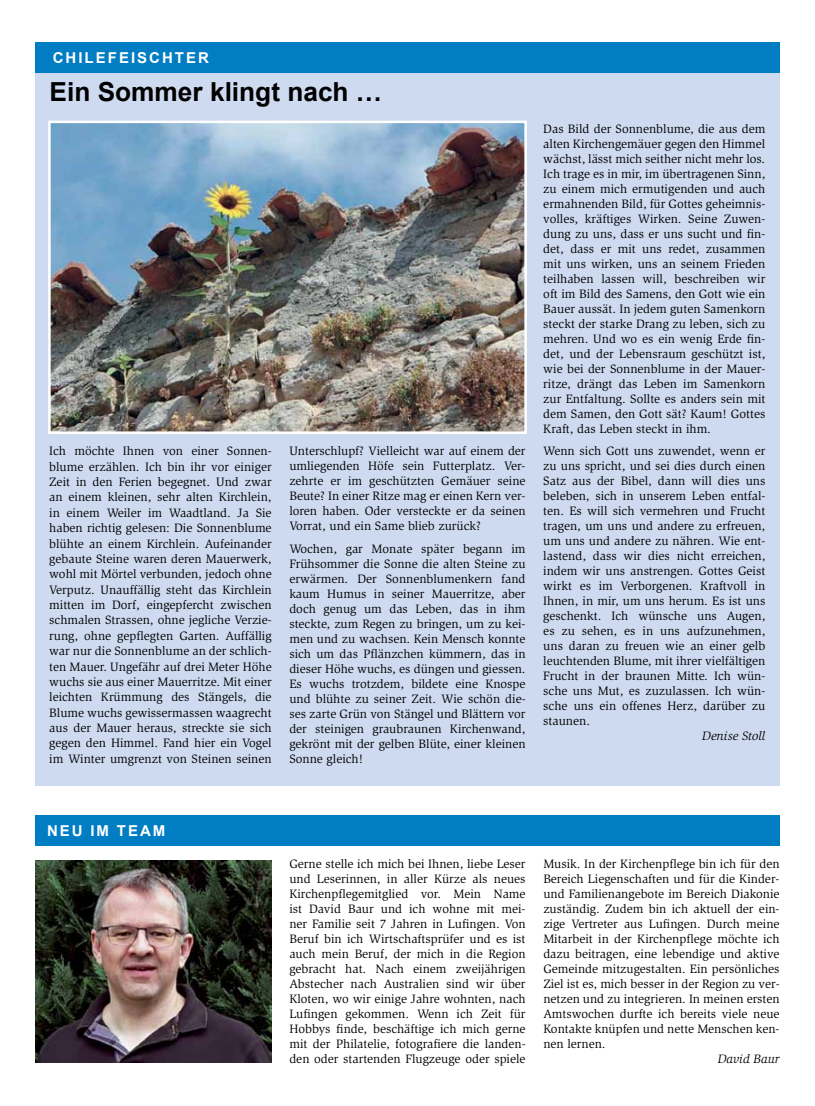
<style>
.page{position:relative;width:815px;height:1106px;background:#fff}
.page>*{position:absolute;margin:0;border:0;box-sizing:border-box;transform-origin:0 0}
.t1{font:700 26.25px "Arial";color:#000}
.t2{font:700 15px "Arial";letter-spacing:.135em;color:#fff}
.t3{font:12.5px/15px "Slimbach";color:#000;text-align:justify}
.t4{font:italic 12.5px "Slimbach";color:#000}
</style>
<div class="page">
<div style="left:35px;top:815px;width:745px;height:30px;background:#007dc3"></div>
<div style="left:35px;top:67px;width:745px;height:718px;background:#cddaf0"></div>
<div style="left:35px;top:43px;width:745px;height:30px;background:#007dc3"></div>
<img style="left:51px;top:124px;width:473px;height:307px">
<div style="left:48px;top:121px;width:479px;height:313px;border:2px solid #fff"></div>
<img style="left:35px;top:860px;width:237px;height:203px">
<p class="t2" style="left:53px;top:47px;width:158px">CHILEFEISCHTER</p>
<h1 class="t1" style="left:50px;top:73px;width:334px">EIN SOMMER KLINGT NACH …</h1>
<p class="t3" style="left:49px;top:443px;width:224px;line-height:15.4px">Ich möchte Ihnen von einer Sonnen&shy;blume erzählen. Ich bin ihr vor einiger Zeit in den Ferien begegnet. Und zwar an einem kleinen, sehr alten Kirchlein, in einem Weiler im Waadtland. Ja Sie haben richtig gelesen: Die Sonnenblume blühte an einem Kirchlein. Aufeinander gebaute Steine waren deren Mauerwerk, wohl mit Mörtel verbunden, jedoch ohne Verputz. Unauffällig steht das Kirchlein mitten im Dorf, eingepfercht zwischen schmalen Strassen, ohne jegliche Verzie&shy;rung, ohne gepflegten Garten. Auffällig war nur die Sonnenblume an der schlich&shy;ten Mauer. Ungefähr auf drei Meter Höhe wuchs sie aus einer Mauerritze. Mit einer leichten Krümmung des Stängels, die Blume wuchs gewissermassen waagrecht aus der Mauer heraus, streckte sie sich gegen den Himmel. Fand hier ein Vogel im Winter umgrenzt von Steinen seinen</p>
<p class="t3" style="left:289px;top:443px;width:238px">Unterschlupf? Vielleicht war auf einem der umliegenden Höfe sein Futterplatz. Ver&shy;zehrte er im geschützten Gemäuer seine Beute? In einer Ritze mag er einen Kern ver&shy;loren haben. Oder versteckte er da seinen Vorrat, und ein Same blieb zurück?</p>
<p class="t3" style="left:289px;top:541px;width:238px">Wochen, gar Monate später begann im Frühsommer die Sonne die alten Steine zu erwärmen. Der Sonnenblumenkern fand kaum Humus in seiner Mauerritze, aber doch genug um das Leben, das in ihm steckte, zum Regen zu bringen, um zu kei&shy;men und zu wachsen. Kein Mensch konnte sich um das Pflänzchen kümmern, das in dieser Höhe wuchs, es düngen und giessen.<br>Es wuchs trotzdem, bildete eine Knospe und blühte zu seiner Zeit. Wie schön die&shy;ses zarte Grün von Stängel und Blättern vor der steinigen graubraunen Kirchenwand, gekrönt mit der gelben Blüte, einer kleinen Sonne gleich!</p>
<p class="t3" style="left:543px;top:121px;width:224px">Das Bild der Sonnenblume, die aus dem alten Kirchengemäuer gegen den Himmel wächst, lässt mich seither nicht mehr los.<br>Ich trage es in mir, im übertragenen Sinn, zu einem mich ermutigenden und auch ermahnenden Bild, für Gottes geheimnis&shy;volles, kräftiges Wirken. Seine Zuwen&shy;dung zu uns, dass er uns sucht und fin&shy;det, dass er mit uns redet, zusammen mit uns wirken, uns an seinem Frieden teilhaben lassen will, beschreiben wir oft im Bild des Samens, den Gott wie ein Bauer aussät. In jedem guten Samenkorn steckt der starke Drang zu leben, sich zu mehren. Und wo es ein wenig Erde fin&shy;det, und der Lebensraum geschützt ist, wie bei der Sonnenblume in der Mauer&shy;ritze, drängt das Leben im Samenkorn zur Entfaltung. Sollte es anders sein mit dem Samen, den Gott sät? Kaum! Gottes Kraft, das Leben steckt in ihm.</p>
<p class="t3" style="left:543px;top:443px;width:224px">Wenn sich Gott uns zuwendet, wenn er zu uns spricht, und sei dies durch einen Satz aus der Bibel, dann will dies uns beleben, sich in unserem Leben entfal&shy;ten. Es will sich vermehren und Frucht tragen, um uns und andere zu erfreuen, um uns und andere zu nähren. Wie ent&shy;lastend, dass wir dies nicht erreichen, indem wir uns anstrengen. Gottes Geist wirkt es im Verborgenen. Kraftvoll in Ihnen, in mir, um uns herum. Es ist uns geschenkt. Ich wünsche uns Augen, es zu sehen, es in uns aufzunehmen, uns daran zu freuen wie an einer gelb leuchtenden Blume, mit ihrer vielfältigen Frucht in der braunen Mitte. Ich wün&shy;sche uns Mut, es zuzulassen. Ich wün&shy;sche uns ein offenes Herz, darüber zu staunen.</p>
<p class="t4" style="left:702px;top:729px;width:65px">Denise Stoll</p>
<p class="t2" style="left:47px;top:820px;width:120px">NEU IM TEAM</p>
<p class="t3" style="left:289px;top:856px;width:238px">Gerne stelle ich mich bei Ihnen, liebe Leser und Leserinnen, in aller Kürze als neues Kirchenpflegemitglied vor. Mein Name ist David Baur und ich wohne mit mei&shy;ner Familie seit 7 Jahren in Lufingen. Von Beruf bin ich Wirtschaftsprüfer und es ist auch mein Beruf, der mich in die Region gebracht hat. Nach einem zweijährigen Abstecher nach Australien sind wir über Kloten, wo wir einige Jahre wohnten, nach Lufingen gekommen. Wenn ich Zeit für Hobbys finde, beschäftige ich mich gerne mit der Philatelie, fotografiere die landen&shy;den oder startenden Flugzeuge oder spiele</p>
<p class="t3" style="left:543px;top:856px;width:238px">Musik. In der Kirchenpflege bin ich für den Bereich Liegenschaften und für die Kinder&shy;und Familienangebote im Bereich Diakonie zuständig. Zudem bin ich aktuell der ein&shy;zige Vertreter aus Lufingen. Durch meine Mitarbeit in der Kirchenpflege möchte ich dazu beitragen, eine lebendige und aktive Gemeinde mitzugestalten. Ein persönliches Ziel ist es, mich besser in der Region zu ver&shy;netzen und zu integrieren. In meinen ersten Amtswochen durfte ich bereits viele neue Kontakte knüpfen und nette Menschen ken&shy;nen lernen.</p>
<p class="t4" style="left:718px;top:1051px;width:63px">David Baur</p>
</div>
